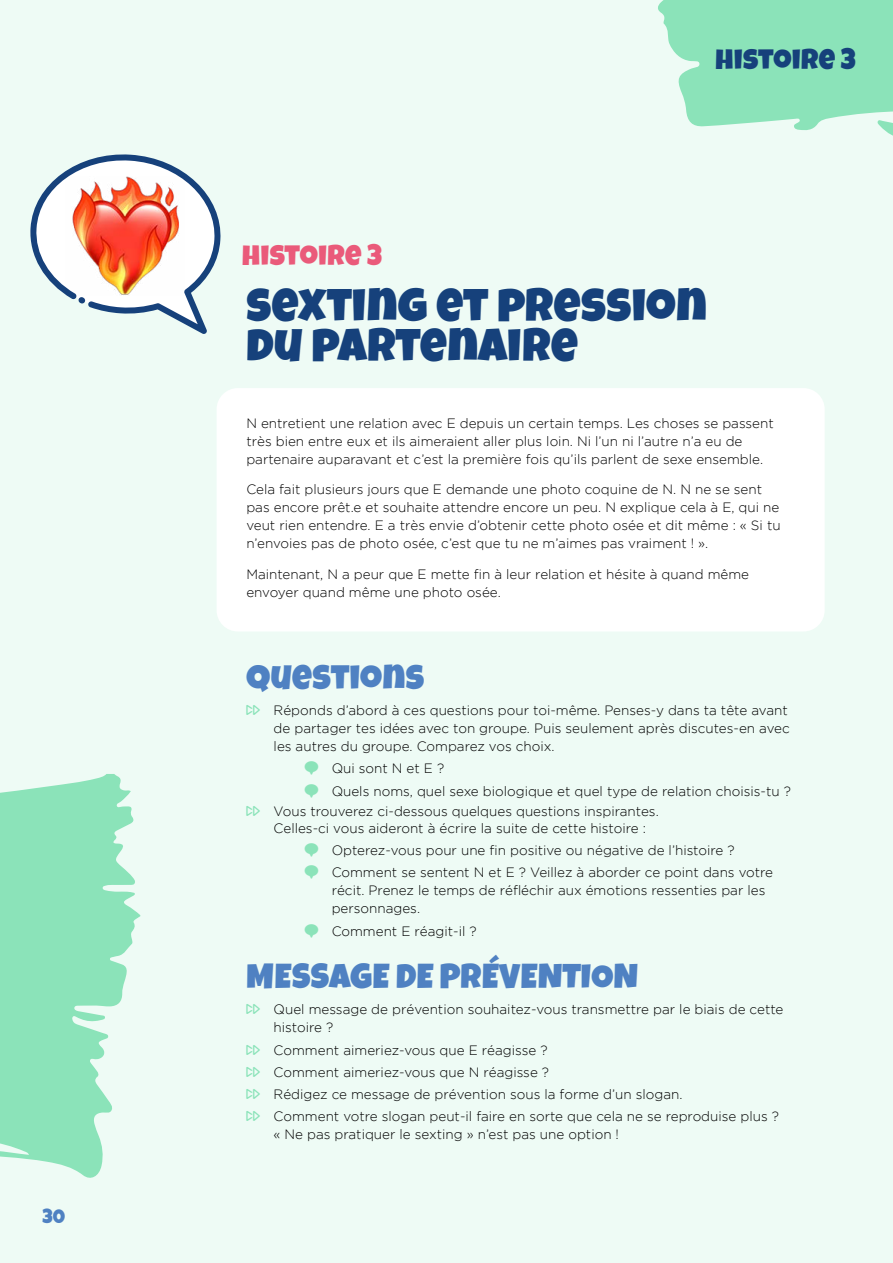
<style>
.page{position:relative;width:893px;height:1263px;background:#eefbf5}
.page>*{position:absolute;margin:0;border:0;box-sizing:border-box;transform-origin:0 0}
.t1{font:46.5px/40.5px "Luckiest Guy";letter-spacing:.01em;color:#16417b}
.t2{font:34.5px "Luckiest Guy";letter-spacing:.01em;color:#4f81c2}
.t3{font:28.5px "Luckiest Guy";letter-spacing:.015em;color:#16417b}
.t4{font:28.5px "Luckiest Guy";letter-spacing:.015em;color:#ea5a7a}
.t5{font:19.5px "Luckiest Guy";color:#4f81c2}
.t6{font:300 13.5px/18px "Gotham";color:#000}
.s1{color:#8be3b9}
</style>
<div class="page">
<svg style="left:658px;top:0;width:235px;height:136px"></svg>
<svg style="left:0;top:774px;width:140px;height:404px;fill:#8be3b9"></svg>
<svg style="left:30px;top:154px;width:191px;height:180px"></svg>
<div style="left:217px;top:388px;width:608px;height:243px;background:#fff;border-radius:21px"></div>
<img style="left:66px;top:176px;width:119px;height:119px">
<h3 class="t5" style="left:43px;top:1203px;width:24px">30</h3>
<h3 class="t3" style="left:716px;top:40px;width:142px">HISTOIRE 3</h3>
<h3 class="t4" style="left:242px;top:236px;width:142px">HISTOIRE 3</h3>
<h1 class="t1" style="left:247px;top:285px;width:462px">SEXTING ET PRESSION<br>DU PARTENAIRE</h1>
<p class="t6" style="left:246px;top:414px;width:529px">N entretient une relation avec E depuis un certain temps. Les choses se passent très bien entre eux et ils aimeraient aller plus loin. Ni l’un ni l’autre n’a eu de partenaire auparavant et c’est la première fois qu’ils parlent de sexe ensemble.</p>
<p class="t6" style="left:246px;top:480px;width:536px">Cela fait plusieurs jours que E demande une photo coquine de N. N ne se sent pas encore prêt.e et souhaite attendre encore un peu. N explique cela à E, qui ne veut rien entendre. E a très envie d’obtenir cette photo osée et dit même : « Si tu n’envoies pas de photo osée, c’est que tu ne m’aimes pas vraiment ! ».</p>
<p class="t6" style="left:246px;top:565px;width:504px">Maintenant, N a peur que E mette fin à leur relation et hésite à quand même envoyer quand même une photo osée.</p>
<h2 class="t2" style="left:247px;top:654px;width:179px">QUESTIONS</h2>
<p class="t6" style="left:274px;top:701px;width:518px;text-indent:-27px"><span class="s1">⏩</span> Réponds d’abord à ces questions pour toi-même. Penses-y dans ta tête avant de partager tes idées avec ton groupe. Puis seulement après discutes-en avec les autres du groupe. Comparez vos choix.</p>
<p class="t6" style="left:332px;top:757px;width:461px;line-height:22.2px">Qui sont N et E ?<br>Quels noms, quel sexe biologique et quel type de relation choisis-tu ?</p>
<p class="t6" style="left:274px;top:803px;width:387px;line-height:16.5px;text-indent:-27px"><span class="s1">⏩</span> Vous trouverez ci-dessous quelques questions inspirantes.<br>Celles-ci vous aideront à écrire la suite de cette histoire :</p>
<p class="t6" style="left:332px;top:839px;width:443px;line-height:22.2px">Opterez-vous pour une fin positive ou négative de l’histoire ?<br>Comment se sentent N et E ? Veillez à aborder ce point dans votre</p>
<p class="t6" style="left:332px;top:881px;width:435px">récit. Prenez le temps de réfléchir aux émotions ressenties par les personnages.</p>
<p class="t6" style="left:332px;top:922px;width:147px">Comment E réagit-il ?</p>
<h2 class="t2" style="left:247px;top:953px;width:393px">MESSAGE DE PRÉVENTION</h2>
<p class="t6" style="left:274px;top:1000px;width:511px;text-indent:-27px"><span class="s1">⏩</span> Quel message de prévention souhaitez-vous transmettre par le biais de cette histoire ?</p>
<p class="t6" style="left:247px;top:1039px;width:534px;line-height:22.2px"><span class="s1">⏩</span> Comment aimeriez-vous que E réagisse ?<br><span class="s1">⏩</span> Comment aimeriez-vous que N réagisse ?<br><span class="s1">⏩</span> Rédigez ce message de prévention sous la forme d’un slogan.<br><span class="s1">⏩</span> Comment votre slogan peut-il faire en sorte que cela ne se reproduise plus ?</p>
<p class="t6" style="left:274px;top:1125px;width:347px">« Ne pas pratiquer le sexting » n’est pas une option !</p>
</div>
